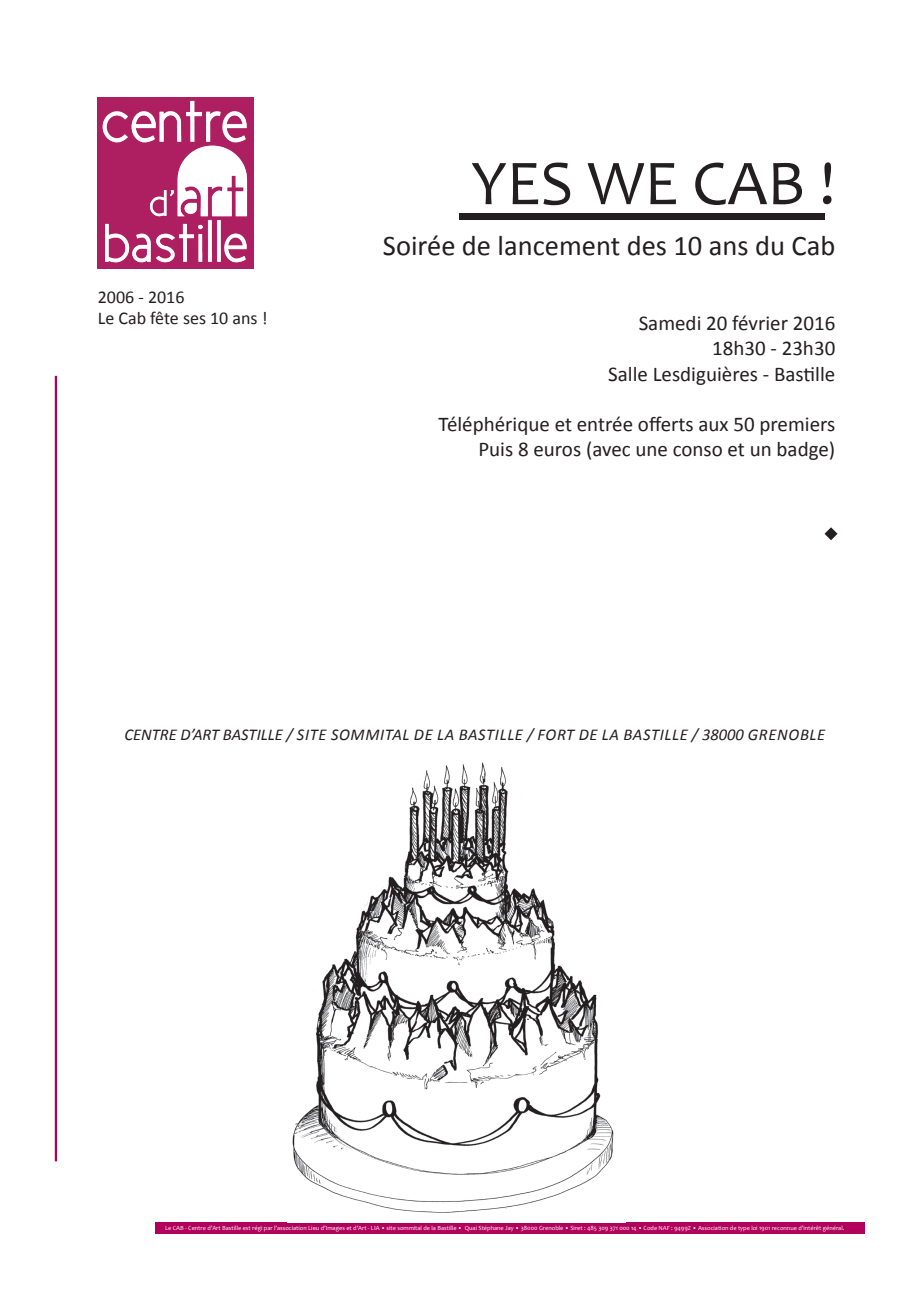
<style>
.page{position:relative;width:919px;height:1289px;background:#fff}
.page>*{position:absolute;margin:0;border:0;box-sizing:border-box;transform-origin:0 0}
.t1{font:64.5px "Candara";color:#231f20}
.t2{font:28.5px "Calibri";color:#231f20}
.t3{font:21px/25.2px "Calibri";color:#231f20;text-align:right}
.t4{font:18px/21.6px "Calibri";color:#231f20}
.t5{font:italic 16.5px "Calibri";color:#231f20}
.t6{font:italic 16.5px "Calibri";letter-spacing:.04em;color:#231f20}
.t7{font:6.3px "Candara";color:#fff}
</style>
<div class="page">
<img style="left:98px;top:98px;width:155px;height:170px">
<div style="left:459px;top:214px;width:365px;height:6px;background:#231f20"></div>
<hr style="left:55px;top:376px;width:2px;height:785px;background:#b1015c">
<svg style="left:824px;top:527px;width:13px;height:13px"></svg>
<div style="left:156px;top:1222px;width:708px;height:11px;background:#b1015c"></div>
<img style="left:292px;top:762px;width:322px;height:451px">
<h3 class="t4" style="left:98px;top:285px;width:171px">2006 - 2016<br>Le Cab fête ses 10 ans !</h3>
<h1 class="t1" style="left:471px;top:144px;width:365px">YES WE CAB !</h1>
<h2 class="t2" style="left:383px;top:227px;width:454px">Soirée de lancement des 10 ans du Cab</h2>
<h3 class="t3" style="left:608px;top:310px;width:228px">Samedi 20 février 2016<br>18h30 - 23h30<br>Salle Lesdiguières - Bastille</h3>
<h3 class="t3" style="left:438px;top:410px;width:398px">Téléphérique et entrée offerts aux 50 premiers<br>Puis 8 euros (avec une conso et un badge)</h3>
<h3 class="t5" style="left:124px;top:724px;width:181px">CENTRE D’ART BASTILLE / SITE</h3>
<h3 class="t5" style="left:331px;top:724px;width:58px">SOMMITAL</h3>
<h3 class="t5" style="left:414px;top:724px;width:64px">DE LA BASTILLE</h3>
<h3 class="t6" style="left:527px;top:724px;width:283px">/ FORT DE LA BASTILLE / 38000 GRENOBLE</h3>
<p class="t7" style="left:165px;top:1223px;width:680px">Le CAB - Centre d’Art Bastille est régi par l’association Lieu d’Images et d’Art - LIA • site sommital de la Bastille • Quai Stéphane Jay • 38000 Grenoble • Siret : 485 309 371 000 14 • Code NAF : 9499Z • Association de type loi 1901 reconnue d’intérêt général.</p>
</div>
